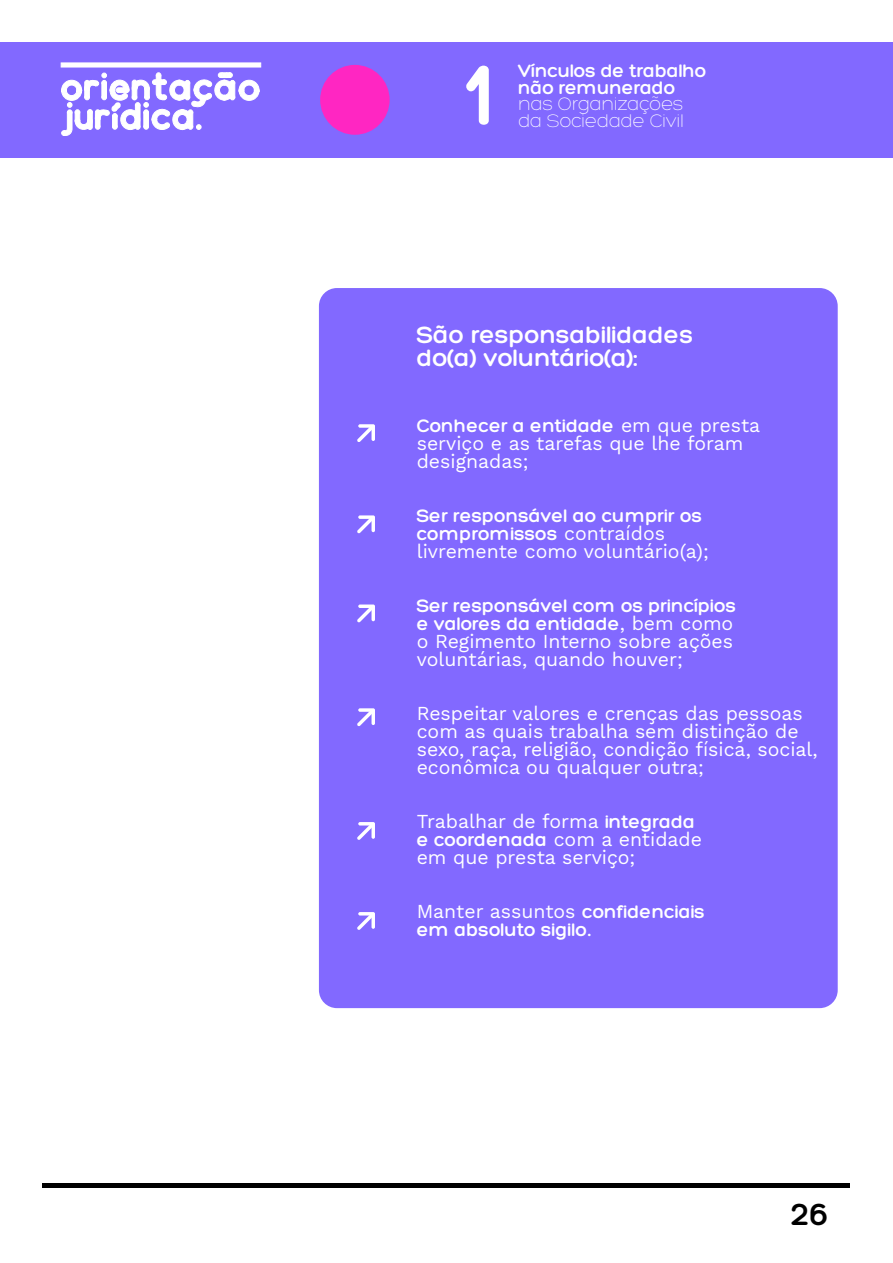
<style>
.page{position:relative;width:893px;height:1263px;background:#fff}
.page>*{position:absolute;margin:0;border:0;box-sizing:border-box;transform-origin:0 0}
.t1{font:700 90px "Hero";color:#fff}
.t2{font:700 33px "Hero";color:#000}
.t3{font:700 25.5px/22.5px "Hero";color:#fff}
.t4{font:19.5px/18px "Work Sans";color:#fff}
.t5{font:700 19.5px/18px "Hero";color:#fff}
.t6{font:300 19.5px/16.5px "Hero";letter-spacing:-.01em;color:#fff}
.s1{font-family:"Work Sans";font-weight:400}
.s2{font-family:"Hero";font-weight:700}
</style>
<div class="page">
<hr style="left:43px;top:1184px;width:807px;height:4px;background:#000">
<div style="left:0;top:43px;width:893px;height:115px;background:#8269ff"></div>
<svg style="left:320px;top:65px;width:70px;height:70px"></svg>
<hr style="left:61px;top:63px;width:200px;height:4px;background:#fff">
<svg style="left:61px;top:73px;width:198px;height:63px"></svg>
<div style="left:319px;top:288px;width:519px;height:720px;background:#8269ff;border-radius:18px"></div>
<svg style="left:357px;top:424px;width:18px;height:18px"></svg>
<svg style="left:357px;top:515px;width:18px;height:18px"></svg>
<svg style="left:357px;top:604px;width:18px;height:18px"></svg>
<svg style="left:357px;top:708px;width:18px;height:18px"></svg>
<svg style="left:357px;top:822px;width:18px;height:18px"></svg>
<svg style="left:357px;top:912px;width:18px;height:18px"></svg>
<h1 class="t1" style="left:463px;top:47px;width:31px">1</h1>
<p class="t5" style="left:518px;top:64px;width:190px;line-height:16.5px">Vínculos de trabalho não remunerado</p>
<p class="t6" style="left:518px;top:96px;width:167px">nas Organizações da Sociedade Civil</p>
<h3 class="t3" style="left:417px;top:325px;width:278px">São responsabilidades do(a) voluntário(a):</h3>
<p class="t5" style="left:417px;top:418px;width:345px">Conhecer a entidade <span class="s1">em que presta</span></p>
<p class="t4" style="left:417px;top:434px;width:328px">serviço e as tarefas que lhe foram designadas;</p>
<p class="t5" style="left:417px;top:508px;width:287px">Ser responsável ao cumprir os compromissos <span class="s1">contraídos</span></p>
<p class="t4" style="left:417px;top:542px;width:294px">livremente como voluntário(a);</p>
<p class="t5" style="left:417px;top:598px;width:321px">Ser responsável com os princípios e valores da entidade<span class="s1">, bem como</span></p>
<p class="t4" style="left:417px;top:632px;width:318px">o Regimento Interno sobre ações voluntárias, quando houver;</p>
<p class="t4" style="left:417px;top:704px;width:403px">Respeitar valores e crenças das pessoas com as quais trabalha sem distinção de sexo, raça, religião, condição física, social, econômica ou qualquer outra;</p>
<p class="t4" style="left:417px;top:812px;width:287px">Trabalhar de forma <span class="s2">integrada e coordenada</span> com a entidade em que presta serviço;</p>
<p class="t4" style="left:417px;top:902px;width:290px">Manter assuntos <span class="s2">confidenciais</span></p>
<p class="t5" style="left:417px;top:921px;width:177px">em absoluto sigilo<span class="s1">.</span></p>
<h2 class="t2" style="left:791px;top:1197px;width:39px">26</h2>
</div>
